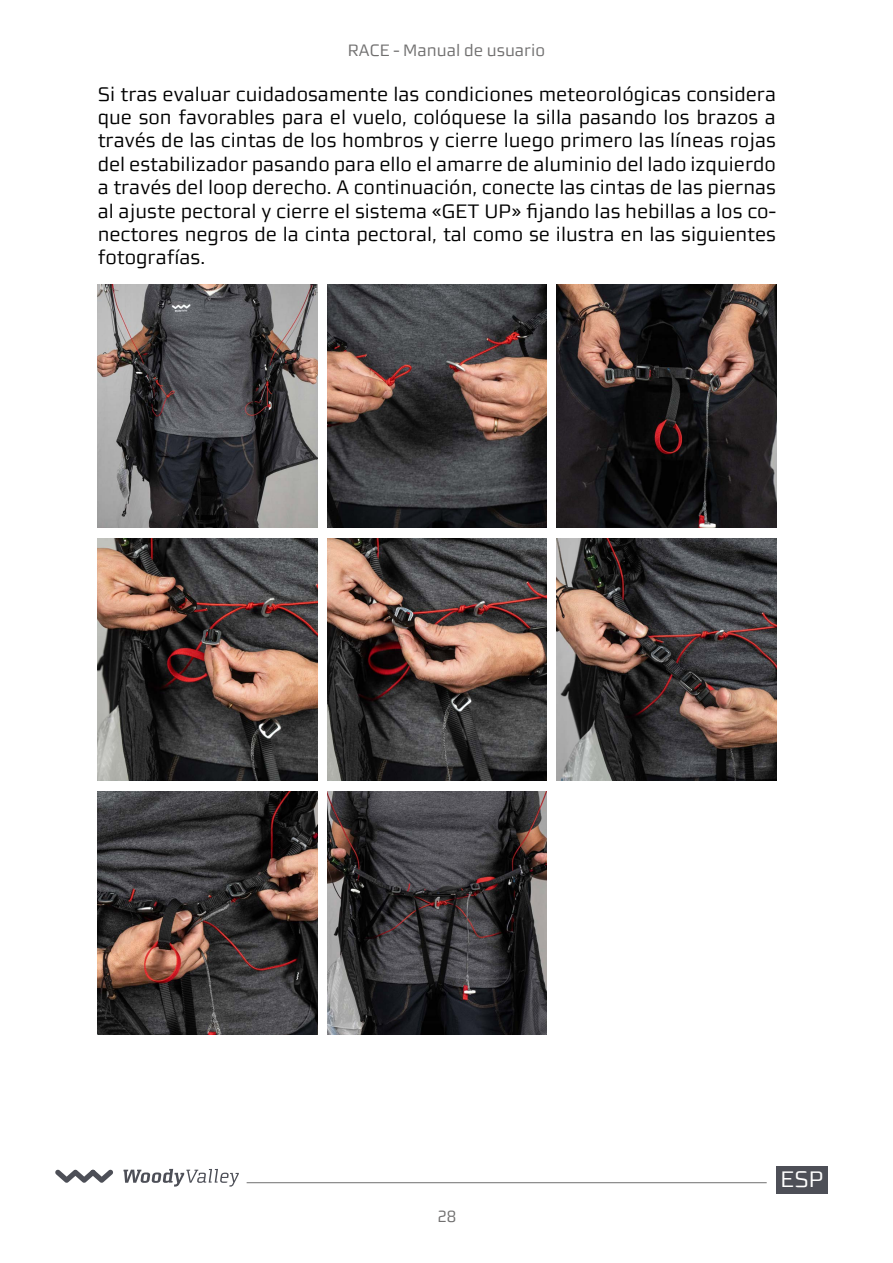
<style>
.page{position:relative;width:893px;height:1263px;background:#fff}
.page>*{position:absolute;margin:0;border:0;box-sizing:border-box;transform-origin:0 0}
.t1{font:22.5px "Morgan Sans Lining";color:#fff}
.t2{font:19.5px/23.4px "Morgan Sans Lining";color:#000;text-align:justify}
.t3{font:16.5px "Morgan Sans Lining";color:#706f6f}
</style>
<div class="page">
<hr style="left:247px;top:1182px;width:520px;height:1px;background:#706f6f">
<svg style="left:123px;top:1169px;width:116px;height:17px"></svg>
<svg style="left:55px;top:1169px;width:58px;height:14px"></svg>
<div style="left:776px;top:1166px;width:51px;height:28px;background:#4d4f57"></div>
<img style="left:98px;top:285px;width:219px;height:242px">
<img style="left:98px;top:538px;width:219px;height:243px">
<img style="left:98px;top:792px;width:219px;height:242px">
<img style="left:327px;top:285px;width:219px;height:242px">
<img style="left:327px;top:538px;width:219px;height:243px">
<img style="left:327px;top:792px;width:219px;height:242px">
<img style="left:557px;top:285px;width:219px;height:242px">
<img style="left:557px;top:538px;width:219px;height:243px">
<p class="t3" style="left:348px;top:41px;width:199px">RACE - Manual de usuario</p>
<p class="t2" style="left:98px;top:82px;width:680px">Si tras evaluar cuidadosamente las condiciones meteorológicas considera que son favorables para el vuelo, colóquese la silla pasando los brazos a través de las cintas de los hombros y cierre luego primero las líneas rojas del estabilizador pasando para ello el amarre de aluminio del lado izquierdo a través del loop derecho. A continuación, conecte las cintas de las piernas al ajuste pectoral y cierre el sistema «GET UP» fijando las hebillas a los co&shy;nectores negros de la cinta pectoral, tal como se ilustra en las siguientes fotografías.</p>
<p class="t3" style="left:437px;top:1207px;width:20px">28</p>
<p class="t1" style="left:780px;top:1166px;width:45px">ESP</p>
</div>
